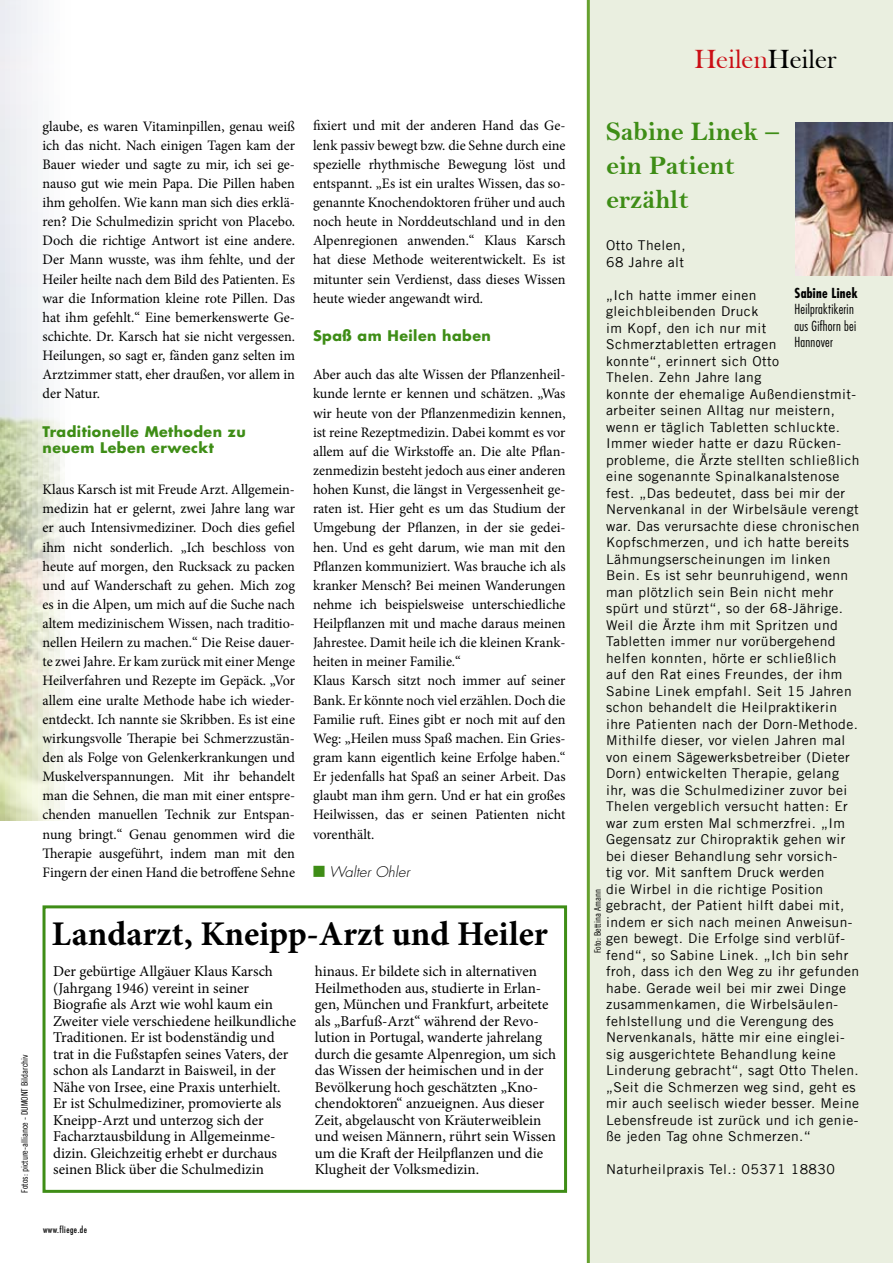
<style>
.page{position:relative;width:893px;height:1263px;background:#fff}
.page>*{position:absolute;margin:0;border:0;box-sizing:border-box;transform-origin:0 0}
.t1{font:700 34.65px "Minion Pro";color:#000}
.t2{font:27px/34.2px "Bell MT Bold";color:#3e8d16}
.t3{font:27px "Bask Old Face";color:#cb0f16}
.t4{font:15px/16.5px "Minion Pro";color:#000}
.t5{font:14.4px/19.2px "Minion Pro";color:#000;text-align:justify}
.t6{font:700 14.25px/16.5px "Futura";letter-spacing:.03em;color:#3e8d16}
.t7{font:italic 300 14.25px "Futura";letter-spacing:.005em;color:#000}
.t8{font:13.5px/16.5px "Trade Gothic LT";letter-spacing:.03em;color:#000}
.t9{font:300 condensed 13.5px/16.5px "Futura";letter-spacing:.02em;color:#000}
.t10{font:700 condensed 13.5px "Futura";letter-spacing:.02em;color:#000}
.t11{font:9px "Trade Gothic LT Com Cn 18";color:#000}
.t12{font:condensed 9px "Futura";letter-spacing:.05em;color:#000}
.s1{color:#3e8d16}
.s2{color:#000}
</style>
<div class="page">
<div style="left:587px;top:0;width:306px;height:1263px;background:#eaefe0"></div>
<img style="left:795px;top:122px;width:98px;height:153px">
<img style="left:0;top:0;width:65px;height:820px">
<div style="left:43px;top:905px;width:524px;height:288px;border:3px solid #3e8d16"></div>
<p class="t5" style="left:43px;top:116px;width:254px">glaube, es waren Vitaminpillen, genau weiß ich das nicht. Nach einigen Tagen kam der Bauer wieder und sagte zu mir, ich sei ge&shy;nauso gut wie mein Papa. Die Pillen haben ihm geholfen. Wie kann man sich dies erklä&shy;ren? Die Schulmedizin spricht von Placebo.<br>Doch die richtige Antwort ist eine andere.<br>Der Mann wusste, was ihm fehlte, und der Heiler heilte nach dem Bild des Patienten. Es war die Information kleine rote Pillen. Das hat ihm gefehlt.“ Eine bemerkenswerte Ge&shy;schichte. Dr. Karsch hat sie nicht vergessen.<br>Heilungen, so sagt er, fänden ganz selten im Arztzimmer statt, eher draußen, vor allem in der Natur.</p>
<p class="t6" style="left:43px;top:423px;width:205px">Traditionelle Methoden zu neuem Leben erweckt</p>
<p class="t5" style="left:43px;top:480px;width:254px">Klaus Karsch ist mit Freude Arzt. Allgemein&shy;medizin hat er gelernt, zwei Jahre lang war er auch Intensivmediziner. Doch dies gefiel ihm nicht sonderlich. „Ich beschloss von heute auf morgen, den Rucksack zu packen und auf Wanderschaft zu gehen. Mich zog es in die Alpen, um mich auf die Suche nach altem medizinischem Wissen, nach traditio&shy;nellen Heilern zu machen.“ Die Reise dauer&shy;te zwei Jahre. Er kam zurück mit einer Menge Heilverfahren und Rezepte im Gepäck. „Vor allem eine uralte Methode habe ich wieder&shy;entdeckt. Ich nannte sie Skribben. Es ist eine wirkungsvolle Therapie bei Schmerzzustän&shy;den als Folge von Gelenkerkrankungen und Muskelverspannungen. Mit ihr behandelt man die Sehnen, die man mit einer entspre&shy;chenden manuellen Technik zur Entspan&shy;nung bringt.“ Genau genommen wird die Therapie ausgeführt, indem man mit den Fingern der einen Hand die betroffene Sehne</p>
<p class="t5" style="left:313px;top:116px;width:254px">fixiert und mit der anderen Hand das Ge&shy;lenk passiv bewegt bzw. die Sehne durch eine spezielle rhythmische Bewegung löst und entspannt. „Es ist ein uraltes Wissen, das so&shy;genannte Knochendoktoren früher und auch noch heute in Norddeutschland und in den Alpenregionen anwenden.“ Klaus Karsch hat diese Methode weiterentwickelt. Es ist mitunter sein Verdienst, dass dieses Wissen heute wieder angewandt wird.</p>
<p class="t6" style="left:313px;top:327px;width:179px">Spaß am Heilen haben</p>
<p class="t5" style="left:313px;top:365px;width:254px;text-align:left">Aber auch das alte Wissen der Pflanzenheil&shy;kunde lernte er kennen und schätzen. „Was wir heute von der Pflanzenmedizin kennen, ist reine Rezeptmedizin. Dabei kommt es vor allem auf die Wirkstoffe an. Die alte Pflan&shy;zenmedizin besteht jedoch aus einer anderen hohen Kunst, die längst in Vergessenheit ge&shy;raten ist. Hier geht es um das Studium der Umgebung der Pflanzen, in der sie gedei&shy;hen. Und es geht darum, wie man mit den Pflanzen kommuniziert. Was brauche ich als kranker Mensch? Bei meinen Wanderungen nehme ich beispielsweise unterschiedliche Heilpflanzen mit und mache daraus meinen Jahrestee. Damit heile ich die kleinen Krank&shy;heiten in meiner Familie.“<br>Klaus Karsch sitzt noch immer auf seiner Bank. Er könnte noch viel erzählen. Doch die Familie ruft. Eines gibt er noch mit auf den Weg: „Heilen muss Spaß machen. Ein Gries&shy;gram kann eigentlich keine Erfolge haben.“ Er jedenfalls hat Spaß an seiner Arbeit. Das glaubt man ihm gern. Und er hat ein großes Heilwissen, das er seinen Patienten nicht vorenthält.</p>
<p class="t7" style="left:313px;top:863px;width:98px"><span class="s1">■</span> Walter Ohler</p>
<p class="t11" style="left:19px;top:1192px;width:140px;rotate:-90deg">Fotos: picture-alliance - DUMONT Bildarchiv</p>
<h1 class="t1" style="left:52px;top:909px;width:497px">Landarzt, Kneipp-Arzt und Heiler</h1>
<p class="t4" style="left:53px;top:963px;width:244px">Der gebürtige Allgäuer Klaus Karsch (Jahrgang 1946) vereint in seiner Biografie als Arzt wie wohl kaum ein Zweiter viele verschiedene heilkundliche Traditionen. Er ist bodenständig und trat in die Fußstapfen seines Vaters, der schon als Landarzt in Baisweil, in der Nähe von Irsee, eine Praxis unterhielt.<br>Er ist Schulmediziner, promovierte als Kneipp-Arzt und unterzog sich der Facharztausbildung in Allgemeinme&shy;dizin. Gleichzeitig erhebt er durchaus seinen Blick über die Schulmedizin</p>
<p class="t4" style="left:315px;top:963px;width:243px">hinaus. Er bildete sich in alternativen Heilmethoden aus, studierte in Erlan&shy;gen, München und Frankfurt, arbeitete als „Barfuß-Arzt“ während der Revo&shy;lution in Portugal, wanderte jahrelang durch die gesamte Alpenregion, um sich das Wissen der heimischen und in der Bevölkerung hoch geschätzten „Kno&shy;chendoktoren“ anzueignen. Aus dieser Zeit, abgelauscht von Kräuterweiblein und weisen Männern, rührt sein Wissen um die Kraft der Heilpflanzen und die Klugheit der Volksmedizin.</p>
<p class="t12" style="left:43px;top:1224px;width:46px">www.fliege.de</p>
<h2 class="t3" style="left:694px;top:44px;width:144px">Heilen<span class="s2">Heiler</span></h2>
<h2 class="t2" style="left:606px;top:114px;width:174px">Sabine Linek – ein Patient erzählt</h2>
<p class="t8" style="left:606px;top:237px;width:81px">Otto Thelen,<br>68 Jahre alt</p>
<p class="t8" style="left:606px;top:286px;width:255px">„Ich hatte immer einen gleichbleibenden Druck<br>im Kopf, den ich nur mit Schmerztabletten ertragen<br>konnte“, erinnert sich Otto<br>Thelen. Zehn Jahre lang<br>konnte der ehemalige Außendienstmit&shy;arbeiter seinen Alltag nur meistern, wenn er täglich Tabletten schluckte.<br>Immer wieder hatte er dazu Rücken&shy;probleme, die Ärzte stellten schließlich eine sogenannte Spinalkanalstenose fest. „Das bedeutet, dass bei mir der Nervenkanal in der Wirbelsäule verengt war. Das verursachte diese chronischen Kopfschmerzen, und ich hatte bereits Lähmungserscheinungen im linken Bein. Es ist sehr beunruhigend, wenn man plötzlich sein Bein nicht mehr spürt und stürzt“, so der 68-Jährige.<br>Weil die Ärzte ihm mit Spritzen und Tabletten immer nur vorübergehend helfen konnten, hörte er schließlich auf den Rat eines Freundes, der ihm Sabine Linek empfahl. Seit 15 Jahren schon behandelt die Heilpraktikerin ihre Patienten nach der Dorn-Methode.<br>Mithilfe dieser, vor vielen Jahren mal von einem Sägewerksbetreiber (Dieter Dorn) entwickelten Therapie, gelang ihr, was die Schulmediziner zuvor bei Thelen vergeblich versucht hatten: Er war zum ersten Mal schmerzfrei. „Im Gegensatz zur Chiropraktik gehen wir bei dieser Behandlung sehr vorsich-<br>tig vor. Mit sanftem Druck werden<br>die Wirbel in die richtige Position gebracht, der Patient hilft dabei mit, indem er sich nach meinen Anweisun&shy;gen bewegt. Die Erfolge sind verblüf&shy;fend“, so Sabine Linek. „Ich bin sehr froh, dass ich den Weg zu ihr gefunden habe. Gerade weil bei mir zwei Dinge zusammenkamen, die Wirbelsäulen&shy;fehlstellung und die Verengung des Nervenkanals, hätte mir eine einglei&shy;sig ausgerichtete Behandlung keine Linderung gebracht“, sagt Otto Thelen. „Seit die Schmerzen weg sind, geht es mir auch seelisch wieder besser. Meine Lebensfreude ist zurück und ich genie&shy;ße jeden Tag ohne Schmerzen.“</p>
<p class="t8" style="left:606px;top:1161px;width:230px">Naturheilpraxis Tel.: 05371 18830</p>
<p class="t10" style="left:794px;top:284px;width:65px">Sabine Linek</p>
<p class="t9" style="left:794px;top:301px;width:63px">Heilpraktikerin aus Gifhorn bei<br>Hannover</p>
<p class="t11" style="left:592px;top:953px;width:65px;rotate:-90deg">Foto: Bettina Amann</p>
</div>
